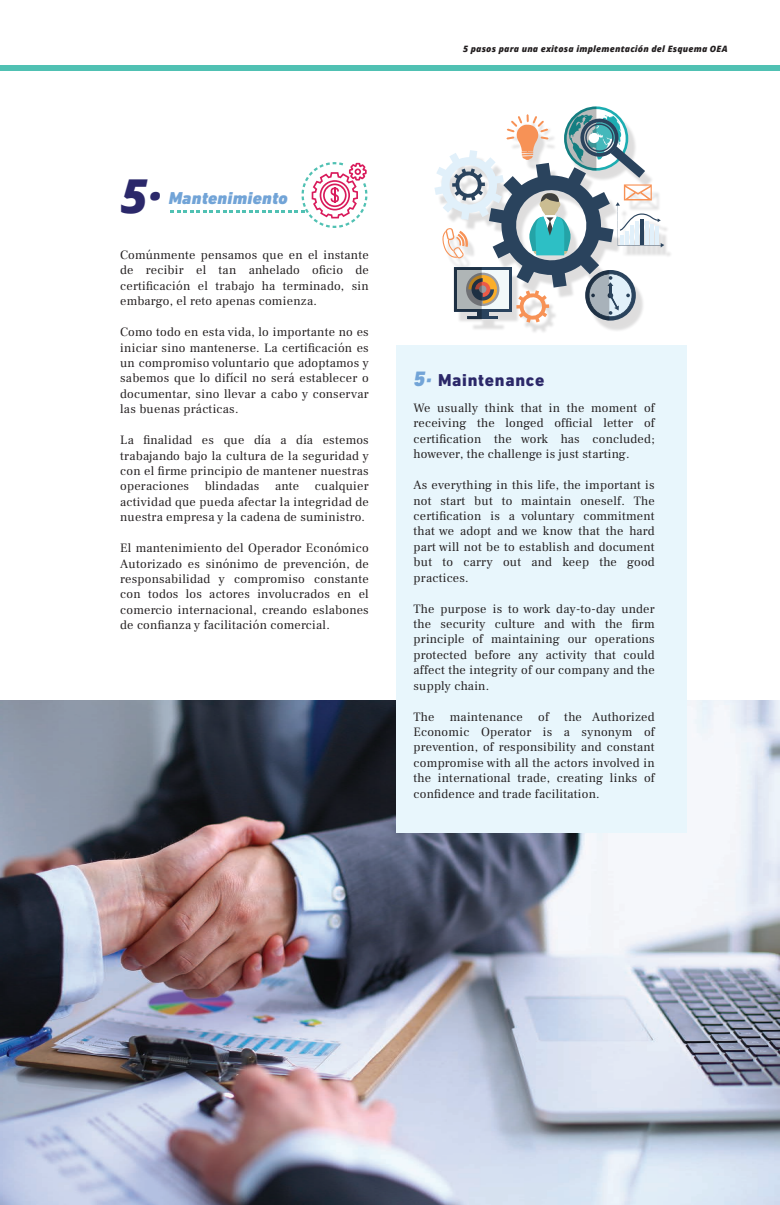
<style>
.page{position:relative;width:780px;height:1205px;background:#fff}
.page>*{position:absolute;margin:0;border:0;box-sizing:border-box;transform-origin:0 0}
.t1{font:italic 800 46.75px "Open Sans";color:#2b286a}
.t2{font:800 17.5px "DIN Next CYR";letter-spacing:.04em;color:#2b2869}
.t3{font:italic 900 17.5px "DIN Next CYR";letter-spacing:.02em;color:#72a4d7}
.t4{font:12.5px/15.4px "Frank Ruhl Libre";letter-spacing:.02em;color:#231f20;text-align:justify}
.t5{font:italic 800 8.75px "Open Sans";letter-spacing:.02em;color:#231f20}
.s1{font-weight:900;font-style:italic;font-size:21.25px;color:#72a4d7}
</style>
<div class="page">
<img style="left:0;top:700px;width:779px;height:505px">
<div style="left:396px;top:345px;width:290px;height:488px;background:#e8f6fc"></div>
<svg style="left:170px;top:162px;width:198px;height:66px"></svg>
<img style="left:473px;top:227px;width:198px;height:105px">
<svg style="left:434px;top:106px;width:230px;height:217px"></svg>
<div style="left:0;top:65px;width:780px;height:5px;background:#50c1b3"></div>
<p class="t5" style="left:463px;top:42px;width:266px">5 pasos para una exitosa implementación del Esquema OEA</p>
<h1 class="t1" style="left:121px;top:161px;width:43px">5·</h1>
<h2 class="t3" style="left:169px;top:188px;width:120px">Mantenimiento</h2>
<p class="t4" style="left:120px;top:247px;width:250px">Comúnmente pensamos que en el instante de recibir el tan anhelado oficio de certificación el trabajo ha terminado, sin embargo, el reto apenas comienza.</p>
<p class="t4" style="left:120px;top:324px;width:250px">Como todo en esta vida, lo importante no es iniciar sino mantenerse. La certificación es un compromiso voluntario que adoptamos y sabemos que lo difícil no será establecer o documentar, sino llevar a cabo y conservar las buenas prácticas.</p>
<p class="t4" style="left:120px;top:432px;width:250px">La finalidad es que día a día estemos trabajando bajo la cultura de la seguridad y con el firme principio de mantener nuestras operaciones</p>
<p class="t4" style="left:120px;top:479px;width:250px;text-indent:195px">cualquier actividad que pueda afectar la integridad de nuestra empresa y la cadena de suministro.</p>
<p class="t4" style="left:120px;top:540px;width:250px">El mantenimiento del Operador Económico Autorizado es sinónimo de prevención, de responsabilidad y compromiso constante con todos los actores involucrados en el comercio internacional, creando eslabones de confianza y facilitación comercial.</p>
<p class="t4" style="left:205px;top:479px;width:56px">blindadas</p>
<p class="t4" style="left:275px;top:479px;width:26px">ante</p>
<h2 class="t2" style="left:413px;top:370px;width:132px"><span class="s1">5·</span> Maintenance</h2>
<p class="t4" style="left:413px;top:400px;width:243px">We usually think that in the moment of receiving the longed official letter of certification the work has concluded; however, the challenge is just starting.</p>
<p class="t4" style="left:413px;top:477px;width:243px">As everything in this life, the important is not start but to maintain oneself. The certification is a voluntary commitment that we adopt and we know that the hard part will not be to establish and document but to carry out and keep the good practices.</p>
<p class="t4" style="left:413px;top:601px;width:243px">The purpose is to work day-to-day under the security culture and with the firm principle of maintaining our operations protected before any activity that could affect the integrity of our company and the supply chain.</p>
<p class="t4" style="left:413px;top:709px;width:243px">The maintenance of the Authorized Economic Operator is a synonym of prevention, of responsibility and constant compromise with all the actors involved in the international trade, creating links of confidence and trade facilitation.</p>
</div>
